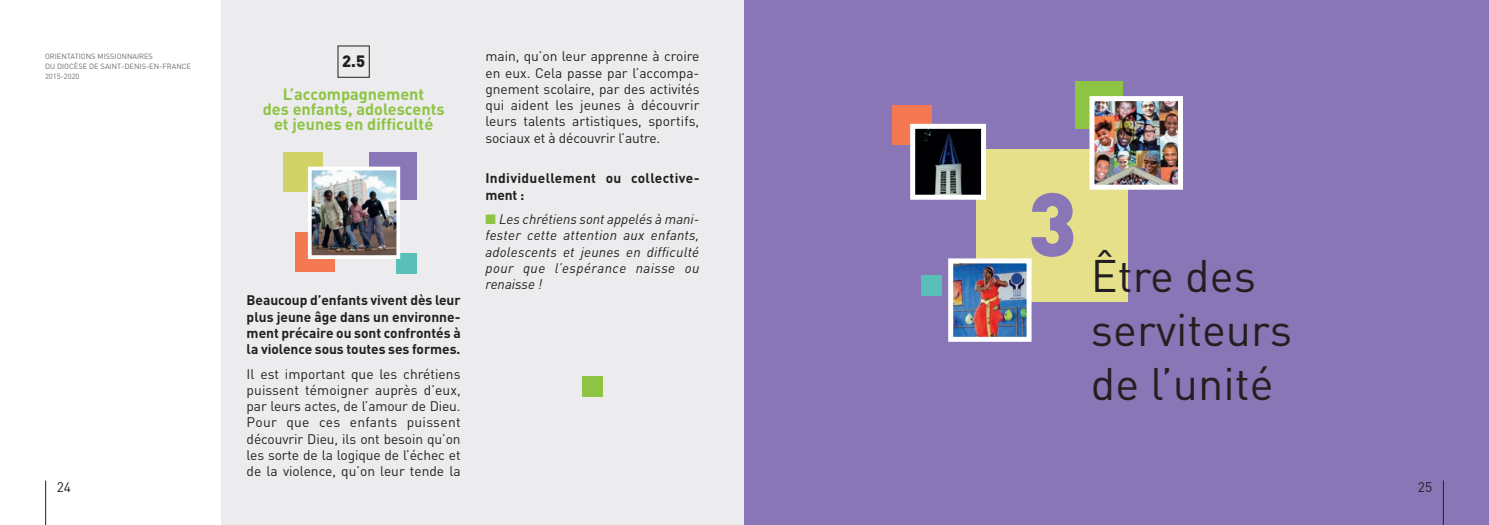
<style>
.page{position:relative;width:1489px;height:525px;background:#fff}
.page>*{position:absolute;margin:0;border:0;box-sizing:border-box;transform-origin:0 0}
.t1{font:45px/53.8px "DIN";color:#231f20}
.t2{font:700 16.25px/15px "DIN";color:#8ec443;text-align:center}
.t3{font:900 16.25px "DIN";color:#231f20}
.t4{font:13.75px/16.2px "DIN";letter-spacing:-.01em;color:#231f20;text-align:justify}
.t5{font:italic 13.75px/16.2px "DIN";letter-spacing:.015em;color:#231f20;text-align:justify}
.t6{font:700 13.75px/16.2px "DIN";color:#231f20;text-align:justify}
.t7{font:700 13.75px/16.2px "DIN";letter-spacing:.025em;color:#231f20}
.t8{font:7.5px/10px "DIN";color:#6c6d70}
.s1{color:#8ec443}
</style>
<div class="page">
<div style="left:221px;top:0;width:523px;height:524px;background:#ececee"></div>
<div style="left:744px;top:0;width:744px;height:524px;background:#8876b6"></div>
<div style="left:976px;top:150px;width:152px;height:151px;background:#e7e08a"></div>
<div style="left:1075px;top:81px;width:47px;height:47px;background:#8ec443"></div>
<div style="left:891px;top:105px;width:40px;height:40px;background:#f47952"></div>
<div style="left:921px;top:275px;width:20px;height:20px;background:#5abeb9"></div>
<div style="left:582px;top:376px;width:20px;height:20px;background:#8ec443"></div>
<img style="left:1095px;top:102px;width:81px;height:81px">
<div style="left:1089px;top:96px;width:93px;height:93px;border:5px solid #fff"></div>
<img style="left:954px;top:264px;width:71px;height:71px">
<div style="left:948px;top:258px;width:83px;height:83px;border:5px solid #fff"></div>
<img style="left:916px;top:130px;width:64px;height:64px">
<div style="left:910px;top:124px;width:76px;height:76px;border:5px solid #fff"></div>
<div style="left:369px;top:152px;width:47px;height:47px;background:#8876b6"></div>
<div style="left:283px;top:152px;width:40px;height:40px;background:#d2d366"></div>
<div style="left:396px;top:253px;width:20px;height:20px;background:#5abeb9"></div>
<div style="left:295px;top:232px;width:40px;height:39px;background:#f47952"></div>
<img style="left:313px;top:171px;width:82px;height:83px">
<div style="left:308px;top:166px;width:92px;height:93px;border:4px solid #fff"></div>
<hr style="left:1442px;top:480px;width:1px;height:44px;background:#231f20">
<hr style="left:45px;top:480px;width:1px;height:44px;background:#231f20">
<p class="t8" style="left:45px;top:51px;width:148px">ORIENTATIONS MISSIONNAIRES<br>DU DIOCÈSE DE SAINT-DENIS-EN-FRANCE<br>2015-2020</p>
<p class="t4" style="left:57px;top:479px;width:16px">24</p>
<p class="t3" style="left:342px;top:50px;width:24px">2.5</p>
<p class="t2" style="left:263px;top:86px;width:183px">L’accompagnement<br>des enfants, adolescents et jeunes en difficulté</p>
<p class="t6" style="left:246px;top:291px;width:215px">Beaucoup d’enfants vivent dès leur plus jeune âge dans un environne&shy;ment précaire ou sont confrontés à la violence sous toutes ses formes.</p>
<p class="t4" style="left:246px;top:365px;width:215px">Il est important que les chrétiens puissent témoigner auprès d’eux, par leurs actes, de l’amour de Dieu.<br>Pour que ces enfants puissent découvrir Dieu, ils ont besoin qu’on les sorte de la logique de l’échec et de la violence, qu’on leur tende la</p>
<p class="t4" style="left:485px;top:48px;width:216px">main, qu’on leur apprenne à croire en eux. Cela passe par l’accompa&shy;gnement scolaire, par des activités qui aident les jeunes à découvrir leurs talents artistiques, sportifs, sociaux et à découvrir l’autre.</p>
<p class="t7" style="left:485px;top:169px;width:216px">Individuellement ou collective&shy;ment :</p>
<p class="t5" style="left:485px;top:210px;width:215px"><span class="s1">■</span> Les chrétiens sont appelés à mani&shy;fester cette attention aux enfants, adolescents et jeunes en difficulté pour que l’espérance naisse ou renaisse !</p>
<h1 class="t1" style="left:1090px;top:248px;width:203px;text-indent:-63px"><sup>3</sup> Être des serviteurs de l’unité</h1>
<p class="t4" style="left:1417px;top:479px;width:16px">25</p>
</div>
